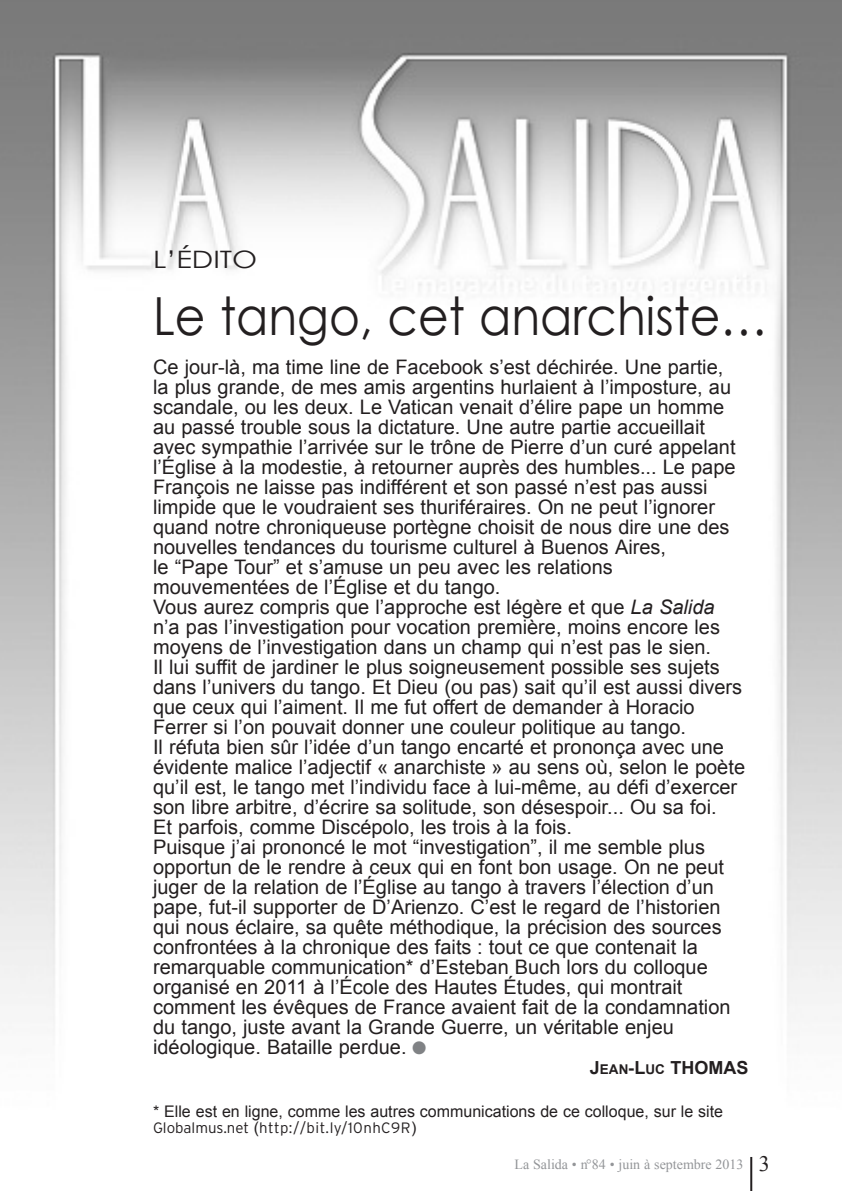
<style>
.page{position:relative;width:842px;height:1191px;background:#fff}
.page>*{position:absolute;margin:0;border:0;box-sizing:border-box;transform-origin:0 0}
.t1{font:52.6px "Century Gothic";color:#231f20;scale:.9 1}
.t2{font:24px "Century Gothic";color:#231f20;scale:1.2 1}
.t3{font:20px/20px "Arial";color:#231f20}
.t4{font:700 18px "Arial";color:#231f20}
.t5{font:16px "Arial";color:#231f20}
.t6{font:300 15px "Interstate";letter-spacing:.025em;color:#231f20}
.t7{font:14px "Times New Roman";color:#939598}
.s1{font-style:italic}
.s2{color:#808285}
.s3{font-size:13.6px}
.s4{font-family:"Arial";font-weight:400;font-size:16px}
.s5{font-size:22px;color:#231f20}
</style>
<div class="page">
<img style="left:0;top:0;width:842px;height:1191px">
<hr style="left:750px;top:1157px;width:2px;height:34px;background:#231f20">
<p class="t2" style="left:153px;top:243px;width:88px">L’ÉDITO</p>
<h1 class="t1" style="left:153px;top:282px;width:684px">Le tango, cet anarchiste…</h1>
<p class="t3" style="left:153px;top:357px;width:593px">Ce jour-là, ma time line de Facebook s’est déchirée. Une partie,<br>la plus grande, de mes amis argentins hurlaient à l’imposture, au scandale, ou les deux. Le Vatican venait d’élire pape un homme au passé trouble sous la dictature. Une autre partie accueillait avec sympathie l’arrivée sur le trône de Pierre d’un curé appelant l’Église à la modestie, à retourner auprès des humbles... Le pape François ne laisse pas indifférent et son passé n’est pas aussi limpide que le voudraient ses thuriféraires. On ne peut l’ignorer quand notre chroniqueuse portègne choisit de nous dire une des nouvelles tendances du tourisme culturel à Buenos Aires,<br>le “Pape Tour” et s’amuse un peu avec les relations mouvementées de l’Église et du tango.<br>Vous aurez compris que l’approche est légère et que <span class="s1">La Salida </span>n’a pas l’investigation pour vocation première, moins encore les moyens de l’investigation dans un champ qui n’est pas le sien.<br>Il lui suffit de jardiner le plus soigneusement possible ses sujets dans l’univers du tango. Et Dieu (ou pas) sait qu’il est aussi divers que ceux qui l’aiment. Il me fut offert de demander à Horacio Ferrer si l’on pouvait donner une couleur politique au tango.<br>Il réfuta bien sûr l’idée d’un tango encarté et prononça avec une évidente malice l’adjectif « anarchiste » au sens où, selon le poète qu’il est, le tango met l’individu face à lui-même, au défi d’exercer son libre arbitre, d’écrire sa solitude, son désespoir... Ou sa foi.<br>Et parfois, comme Discépolo, les trois à la fois.<br>Puisque j’ai prononcé le mot “investigation”, il me semble plus opportun de le rendre à ceux qui en font bon usage. On ne peut juger de la relation de l’Église au tango à travers l’élection d’un pape, fut-il supporter de D’Arienzo. C’est le regard de l’historien qui nous éclaire, sa quête méthodique, la précision des sources confrontées à la chronique des faits : tout ce que contenait la remarquable communication* d’Esteban Buch lors du colloque organisé en 2011 à l’École des Hautes Études, qui montrait comment les évêques de France avaient fait de la condamnation du tango, juste avant la Grande Guerre, un véritable enjeu idéologique. Bataille perdue. <span class="s2">●</span></p>
<p class="t4" style="left:590px;top:1058px;width:160px">J<span class="s3">EAN</span>-L<span class="s3">UC</span> THOMAS</p>
<p class="t5" style="left:153px;top:1102px;width:572px">* Elle est en ligne, comme les autres communications de ce colloque, sur le site</p>
<p class="t6" style="left:153px;top:1122px;width:265px">Globalmus.net <span class="s4">(</span>http://bit.ly/10nhC9R<span class="s4">)</span></p>
<p class="t7" style="left:514px;top:1156px;width:257px">La Salida • n°84 • juin à septembre 2013 <span class="s5">3</span></p>
</div>
